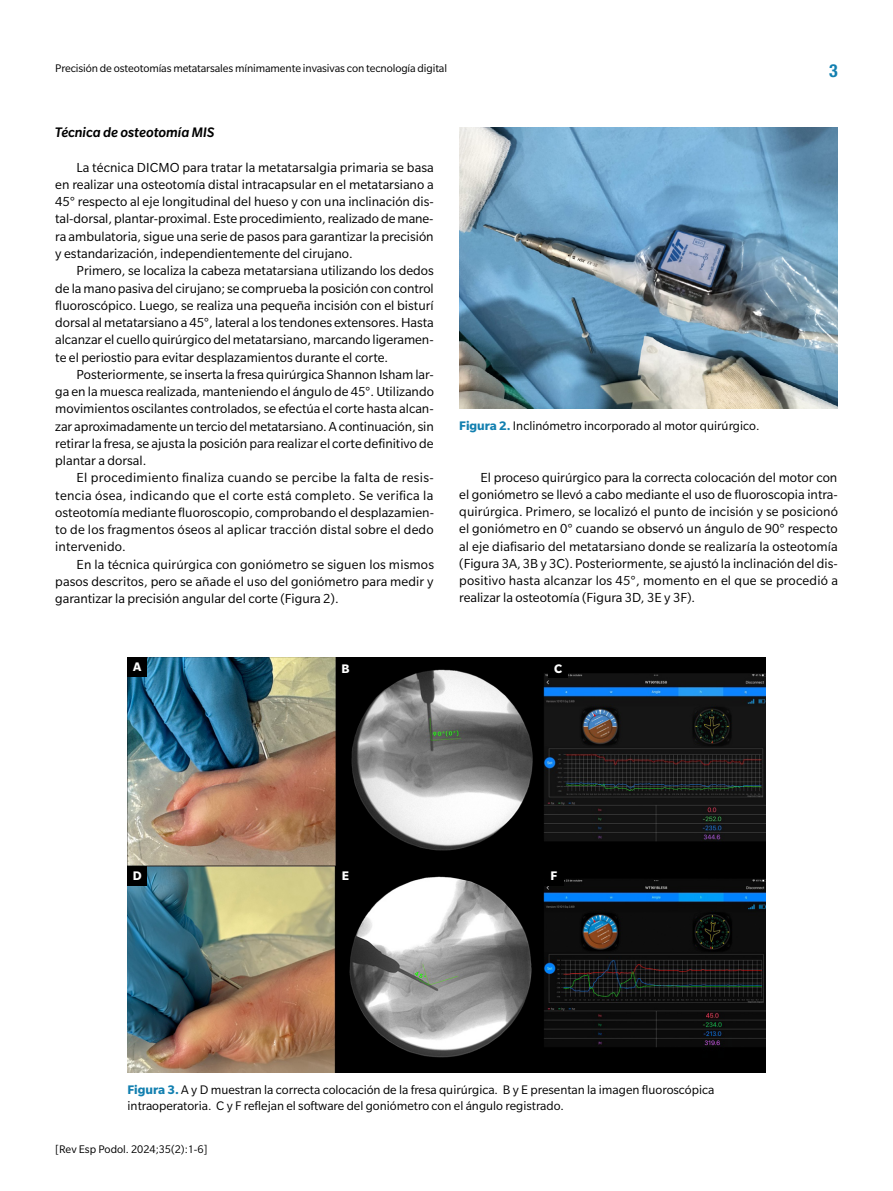
<style>
.page{position:relative;width:893px;height:1191px;background:#fff}
.page>*{position:absolute;margin:0;border:0;box-sizing:border-box;transform-origin:0 0}
.t1{font:700 condensed 18px "Helvetica Neue LT Std";color:#1380b0}
.t2{font:italic 500 15px "Slate Pro";color:#000}
.t3{font:14.25px/17.2px "Slate Pro";color:#000;text-align:justify}
.t4{font:13.5px/16.2px "Slate Pro";color:#000}
.t5{font:700 13.5px "Slate Pro";color:#fff}
.t6{font:12px "Slate Pro";letter-spacing:-.01em;color:#000}
.s1{font-weight:700;color:#1380b0}
</style>
<div class="page">
<img style="left:459px;top:128px;width:379px;height:281px">
<img style="left:128px;top:657px;width:637px;height:415px">
<div style="left:128px;top:657px;width:19px;height:19px;background:#000"></div>
<div style="left:128px;top:866px;width:19px;height:19px;background:#000"></div>
<div style="left:336px;top:658px;width:19px;height:19px;background:#000"></div>
<div style="left:549px;top:658px;width:19px;height:19px;background:#000"></div>
<div style="left:336px;top:866px;width:19px;height:19px;background:#000"></div>
<div style="left:544px;top:866px;width:19px;height:19px;background:#000"></div>
<p class="t6" style="left:55px;top:62px;width:393px">Precisión de osteotomías metatarsales mínimamente invasivas con tecnología digital</p>
<p class="t1" style="left:829px;top:59px;width:10px">3</p>
<p class="t2" style="left:55px;top:125px;width:161px">Técnica de osteotomía MIS</p>
<p class="t3" style="left:55px;top:158px;width:380px;text-indent:21px">La técnica DICMO para tratar la metatarsalgia primaria se basa en realizar una osteotomía distal intracapsular en el metatarsiano a 45° respecto al eje longitudinal del hueso y con una inclinación dis&shy;tal-dorsal, plantar-proximal. Este procedimiento, realizado de mane&shy;ra ambulatoria, sigue una serie de pasos para garantizar la precisión y estandarización, independientemente del cirujano.</p>
<p class="t3" style="left:55px;top:262px;width:380px;text-indent:21px">Primero, se localiza la cabeza metatarsiana utilizando los dedos de la mano pasiva del cirujano; se comprueba la posición con control fluoroscópico. Luego, se realiza una pequeña incisión con el bisturí dorsal al metatarsiano a 45°, lateral a los tendones extensores. Hasta alcanzar el cuello quirúrgico del metatarsiano, marcando ligeramen&shy;te el periostio para evitar desplazamientos durante el corte.</p>
<p class="t3" style="left:55px;top:366px;width:380px;text-indent:21px">Posteriormente, se inserta la fresa quirúrgica Shannon Isham lar&shy;ga en la muesca realizada, manteniendo el ángulo de 45°. Utilizando movimientos oscilantes controlados, se efectúa el corte hasta alcan&shy;zar aproximadamente un tercio del metatarsiano. A continuación, sin retirar la fresa, se ajusta la posición para realizar el corte definitivo de plantar a dorsal.</p>
<p class="t3" style="left:55px;top:469px;width:380px;text-indent:21px">El procedimiento finaliza cuando se percibe la falta de resis&shy;tencia ósea, indicando que el corte está completo. Se verifica la osteotomía mediante fluoroscopio, comprobando el desplazamien&shy;to de los fragmentos óseos al aplicar tracción distal sobre el dedo intervenido.</p>
<p class="t3" style="left:55px;top:555px;width:380px;text-indent:21px">En la técnica quirúrgica con goniómetro se siguen los mismos pasos descritos, pero se añade el uso del goniómetro para medir y garantizar la precisión angular del corte (Figura 2).</p>
<p class="t4" style="left:459px;top:418px;width:302px"><span class="s1">Figura 2.</span> Inclinómetro incorporado al motor quirúrgico.</p>
<p class="t3" style="left:459px;top:468px;width:380px;text-indent:21px">El proceso quirúrgico para la correcta colocación del motor con el goniómetro se llevó a cabo mediante el uso de fluoroscopia intra&shy;quirúrgica. Primero, se localizó el punto de incisión y se posicionó el goniómetro en 0° cuando se observó un ángulo de 90° respecto al eje diafisario del metatarsiano donde se realizaría la osteotomía (Figura 3A, 3B y 3C). Posteriormente, se ajustó la inclinación del dis&shy;positivo hasta alcanzar los 45°, momento en el que se procedió a realizar la osteotomía (Figura 3D, 3E y 3F).</p>
<p class="t5" style="left:133px;top:659px;width:10px">A</p>
<p class="t5" style="left:133px;top:868px;width:10px">D</p>
<p class="t5" style="left:341px;top:660px;width:10px">B</p>
<p class="t5" style="left:554px;top:660px;width:10px">C</p>
<p class="t5" style="left:342px;top:868px;width:9px">E</p>
<p class="t5" style="left:550px;top:868px;width:8px">F</p>
<p class="t4" style="left:128px;top:1081px;width:588px"><span class="s1">Figura 3.</span> A y D muestran la correcta colocación de la fresa quirúrgica. B y E presentan la imagen fluoroscópica intraoperatoria. C y F reflejan el software del goniómetro con el ángulo registrado.</p>
<p class="t6" style="left:55px;top:1143px;width:154px">[Rev Esp Podol. 2024;35(2):1-6]</p>
</div>
